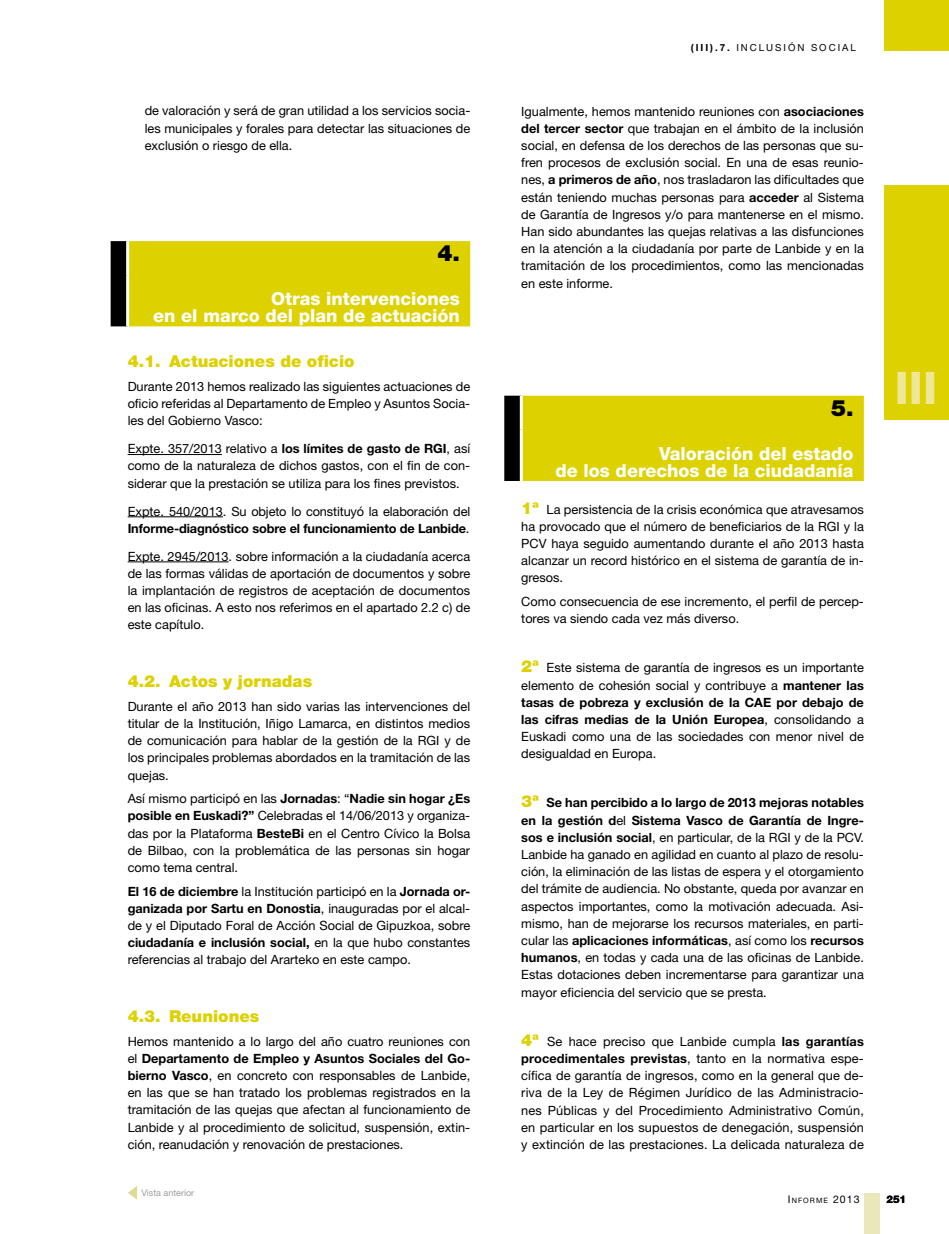
<style>
.page{position:relative;width:949px;height:1234px;background:#fff}
.page>*{position:absolute;margin:0;border:0;box-sizing:border-box;transform-origin:0 0}
.t1{font:800 45px "Helvetica Neue LT Std";color:#eee795}
.t2{font:900 22.5px "Helvetica Neue LT Std";color:#000}
.t3{font:800 18px/17.1px "Helvetica Neue LT Std";color:#fff;text-align:right}
.t4{font:900 16.5px "Helvetica Neue LT Std";color:#ddd100}
.t5{font:12.75px/17.2px "Helvetica Neue LT Std";color:#000;text-align:justify}
.t6{font:800 10.5px "Helvetica Neue LT Std";color:#000}
.t7{font:700 9.75px "Helvetica Neue LT Std";color:#000}
.t8{font:9.75px "Helvetica Neue LT Std";color:#000}
.t9{font:9px "Helvetica Neue LT Std";color:#9c9e9f}
.t10{font:7.35px "Helvetica Neue LT Std";letter-spacing:.145em;color:#000}
.s1{font-weight:700}
.s2{font-weight:400}
.s3{font-weight:900;font-size:16.5px;color:#ddd100}
.s4{font-size:10.5px}
</style>
<div class="page">
<hr style="left:128px;top:454px;width:94px;height:1px;background:#000">
<hr style="left:128px;top:516px;width:95px;height:1px;background:#000">
<hr style="left:128px;top:561px;width:100px;height:1px;background:#000">
<div style="left:111px;top:241px;width:359px;height:85px;background:#ddd100"></div>
<hr style="left:126px;top:241px;width:3px;height:34px;background:#fff">
<hr style="left:126px;top:275px;width:3px;height:51px;background:#fff">
<div style="left:504px;top:395px;width:359px;height:86px;background:#ddd100"></div>
<hr style="left:519px;top:395px;width:3px;height:34px;background:#fff">
<hr style="left:519px;top:429px;width:3px;height:52px;background:#fff">
<div style="left:883px;top:0;width:65px;height:51px;background:#ddd100"></div>
<div style="left:883px;top:185px;width:65px;height:234px;background:#ddd100"></div>
<div style="left:863px;top:1192px;width:16px;height:41px;background:#eae7ba"></div>
<svg style="left:128px;top:1186px;width:9px;height:13px"></svg>
<p class="t5" style="left:145px;top:102px;width:327px">de valoración y será de gran utilidad a los servicios socia&shy;les municipales y forales para detectar las situaciones de exclusión o riesgo de ella.</p>
<h2 class="t2" style="left:437px;top:240px;width:24px">4.</h2>
<h3 class="t3" style="left:153px;top:290px;width:308px">Otras intervenciones<br>en el marco del plan de actuación</h3>
<p class="t4" style="left:128px;top:351px;width:228px">4.1. Actuaciones de oficio</p>
<p class="t5" style="left:128px;top:377px;width:344px">Durante 2013 hemos realizado las siguientes actuaciones de oficio referidas al Departamento de Empleo y Asuntos Socia&shy;les del Gobierno Vasco:</p>
<p class="t5" style="left:128px;top:440px;width:344px">Expte. 357/2013 relativo a <span class="s1">los límites de gasto de RGI</span>, así como de la naturaleza de dichos gastos, con el fin de con&shy;siderar que la prestación se utiliza para los fines previstos.</p>
<p class="t5" style="left:128px;top:502px;width:344px">Expte. 540/2013. Su objeto lo constituyó la elaboración del<br><span class="s1">Informe-diagnóstico sobre el funcionamiento de Lanbide</span>.</p>
<p class="t5" style="left:128px;top:547px;width:344px">Expte. 2945/2013. sobre información a la ciudadanía acerca de las formas válidas de aportación de documentos y sobre la implantación de registros de aceptación de documentos en las oficinas. A esto nos referimos en el apartado 2.2 c) de este capítulo.</p>
<p class="t4" style="left:128px;top:671px;width:186px">4.2. Actos y jornadas</p>
<p class="t5" style="left:128px;top:697px;width:344px">Durante el año 2013 han sido varias las intervenciones del titular de la Institución, Iñigo Lamarca, en distintos medios de comunicación para hablar de la gestión de la RGI y de los principales problemas abordados en la tramitación de las quejas.</p>
<p class="t5" style="left:128px;top:789px;width:344px">Así mismo participó en las <span class="s1">Jornadas</span>: “<span class="s1">Nadie sin hogar ¿Es posible en Euskadi?”</span> Celebradas el 14/06/2013 y organiza&shy;das por la Plataforma <span class="s1">BesteBi</span> en el Centro Cívico la Bolsa de Bilbao, con la problemática de las personas sin hogar como tema central.</p>
<p class="t5" style="left:128px;top:882px;width:344px"><span class="s1">El 16 de diciembre</span> la Institución participó en la <span class="s1">Jornada or&shy;ganizada por Sartu en Donostia</span>, inauguradas por el alcal&shy;de y el Diputado Foral de Acción Social de Gipuzkoa, sobre <span class="s1">ciudadanía e inclusión social,</span> en la que hubo constantes referencias al trabajo del Ararteko en este campo.</p>
<p class="t4" style="left:128px;top:1006px;width:133px">4.3. Reuniones</p>
<p class="t5" style="left:128px;top:1032px;width:344px">Hemos mantenido a lo largo del año cuatro reuniones con el <span class="s1">Departamento de Empleo y Asuntos Sociales del Go&shy;bierno Vasco</span>, en concreto con responsables de Lanbide, en las que se han tratado los problemas registrados en la tramitación de las quejas que afectan al funcionamiento de Lanbide y al procedimiento de solicitud, suspensión, extin&shy;ción, reanudación y renovación de prestaciones.</p>
<p class="t9" style="left:141px;top:1187px;width:54px">Vista anterior</p>
<p class="t7" style="left:690px;top:41px;width:52px">(III).7. <span class="s2">Inclusi</span></p>
<p class="t8" style="left:787px;top:42px;width:25px">ón social</p>
<p class="t5" style="left:521px;top:102px;width:344px">Igualmente, hemos mantenido reuniones con <span class="s1">asociaciones del tercer sector</span> que trabajan en el ámbito de la inclusión social, en defensa de los derechos de las personas que su&shy;fren procesos de exclusión social. En una de esas reunio&shy;nes, <span class="s1">a primeros de año</span>, nos trasladaron las dificultades que están teniendo muchas personas para <span class="s1">acceder</span> al Sistema de Garantía de Ingresos y/o para mantenerse en el mismo.<br>Han sido abundantes las quejas relativas a las disfunciones en la atención a la ciudadanía por parte de Lanbide y en la tramitación de los procedimientos, como las mencionadas en este informe.</p>
<h2 class="t2" style="left:830px;top:394px;width:24px">5.</h2>
<h3 class="t3" style="left:555px;top:444px;width:299px">Valoración del estado<br>de los derechos de la ciudadanía</h3>
<p class="t5" style="left:521px;top:500px;width:344px"><span class="s3">1ª</span> La persistencia de la crisis económica que atravesamos ha provocado que el número de beneficiarios de la RGI y la PCV haya seguido aumentando durante el año 2013 hasta alcanzar un record histórico en el sistema de garantía de in&shy;gresos.</p>
<p class="t5" style="left:521px;top:592px;width:344px">Como consecuencia de ese incremento, el perfil de percep&shy;tores va siendo cada vez más diverso.</p>
<p class="t5" style="left:521px;top:658px;width:344px"><span class="s3">2ª</span> Este sistema de garantía de ingresos es un importante elemento de cohesión social y contribuye a <span class="s1">mantener las tasas de pobreza y exclusión de la CAE por debajo de las cifras medias de la Unión Europea</span>, consolidando a Euskadi como una de las sociedades con menor nivel de desigualdad en Europa.</p>
<p class="t5" style="left:521px;top:793px;width:344px"><span class="s3">3ª</span> <span class="s1">Se han percibido a lo largo de 2013 mejoras notables en la gestión d</span>el <span class="s1">Sistema Vasco de Garantía de Ingre&shy;sos e inclusión social</span>, en particular, de la RGI y de la PCV.<br>Lanbide ha ganado en agilidad en cuanto al plazo de resolu&shy;ción, la eliminación de las listas de espera y el otorgamiento del trámite de audiencia. No obstante, queda por avanzar en aspectos importantes, como la motivación adecuada. Asi&shy;mismo, han de mejorarse los recursos materiales, en parti&shy;cular las <span class="s1">aplicaciones informáticas</span>, así como los <span class="s1">recursos humanos</span>, en todas y cada una de las oficinas de Lanbide.<br>Estas dotaciones deben incrementarse para garantizar una mayor eficiencia del servicio que se presta.</p>
<p class="t5" style="left:521px;top:1032px;width:344px"><span class="s3">4ª</span> Se hace preciso que Lanbide cumpla <span class="s1">las garantías procedimentales previstas</span>, tanto en la normativa espe&shy;cífica de garantía de ingresos, como en la general que de&shy;riva de la Ley de Régimen Jurídico de las Administracio&shy;nes Públicas y del Procedimiento Administrativo Común, en particular en los supuestos de denegación, suspensión y extinción de las prestaciones. La delicada naturaleza de</p>
<h1 class="t1" style="left:894px;top:360px;width:44px">III</h1>
<p class="t10" style="left:787px;top:1195px;width:73px"><span class="s4">I</span>NFORME <span class="s4">2013</span></p>
<p class="t6" style="left:886px;top:1192px;width:21px">251</p>
</div>
